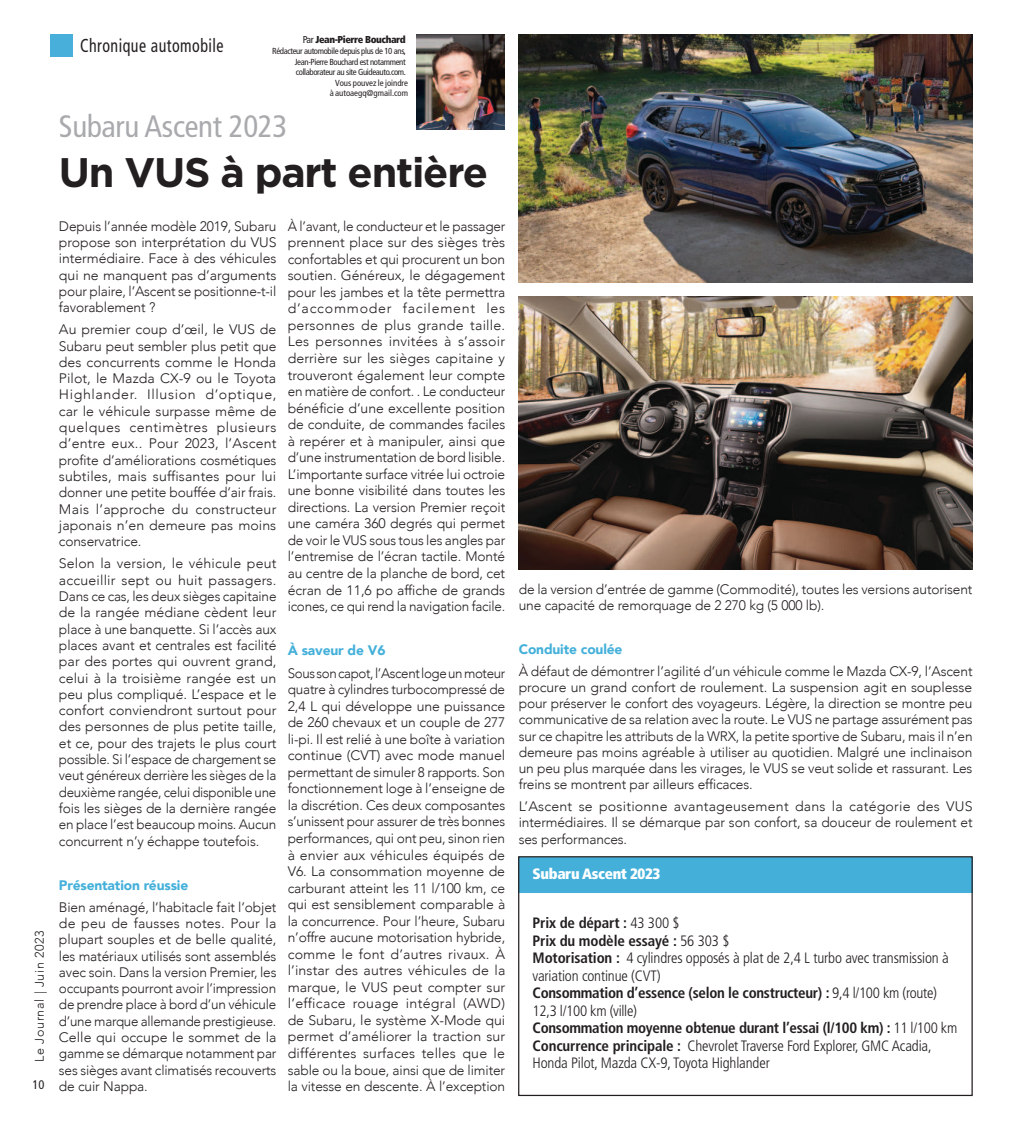
<style>
.page{position:relative;width:1024px;height:1125px;background:#fff}
.page>*{position:absolute;margin:0;border:0;box-sizing:border-box;transform-origin:0 0}
.t1{font:700 41.25px "Gotham";letter-spacing:-.03em;color:#231f20}
.t2{font:condensed 31px "Frutiger";letter-spacing:-.01em;color:#a8aaad}
.t3{font:condensed 18.75px "Frutiger";letter-spacing:.03em;color:#231f20;scale:.85 1}
.t4{font:300 condensed 15px/17.5px "Frutiger";letter-spacing:-.01em;color:#231f20}
.t5{font:900 condensed 15px "Frutiger";letter-spacing:-.025em;color:#fff}
.t6{font:300 13.75px/16.5px "Avenir";letter-spacing:-.01em;color:#231f20;text-align:justify}
.t7{font:900 13.75px "Avenir";letter-spacing:-.01em;color:#44b0da}
.t8{font:300 12.5px "Avenir";letter-spacing:.05em;color:#231f20}
.t9{font:condensed 12.5px "Frutiger";color:#231f20}
.t10{font:900 condensed 10px "Frutiger";letter-spacing:-.04em;color:#231f20}
.t11{font:condensed 8.75px/10.5px "Frutiger";letter-spacing:-.04em;color:#231f20;text-align:right}
.t12{font:condensed 8.75px "Frutiger";color:#231f20}
.s1{font-weight:400}
.s2{font-weight:700}
</style>
<div class="page">
<div style="left:50px;top:34px;width:22px;height:23px;background:#48afda"></div>
<img style="left:416px;top:34px;width:88px;height:96px">
<img style="left:519px;top:296px;width:453px;height:273px">
<img style="left:519px;top:34px;width:453px;height:249px">
<div style="left:518px;top:857px;width:455px;height:36px;background:#44b0da"></div>
<div style="left:518px;top:856px;width:455px;height:240px;border:1px solid #231f20"></div>
<p class="t8" style="left:34px;top:1062px;width:134px;rotate:-90deg">Le Journal | Juin 2023</p>
<p class="t9" style="left:32px;top:1080px;width:13px">10</p>
<p class="t10" style="left:303px;top:34px;width:104px"><span class="s1">Par</span> Jean-Pierre Bouchard</p>
<p class="t11" style="left:272px;top:47px;width:137px">Rédacteur automobile depuis plus de 10 ans,<br>Jean-Pierre Bouchard est notamment collaborateur au site Guideauto.com.<br>Vous pouvez le joindre<br>à autoaegq@gmail.com</p>
<h2 class="t2" style="left:59px;top:113px;width:230px">Subaru Ascent 2023</h2>
<h1 class="t1" style="left:59px;top:148px;width:430px">Un VUS à part entière</h1>
<p class="t6" style="left:59px;top:218px;width:219px">Depuis l’année modèle 2019, Subaru propose son interprétation du VUS intermédiaire. Face à des véhicules qui ne manquent pas d’arguments pour plaire, l’Ascent se positionne-t-il favorablement ?</p>
<p class="t6" style="left:59px;top:321px;width:219px">Au premier coup d’œil, le VUS de Subaru peut sembler plus petit que des concurrents comme le Honda Pilot, le Mazda CX-9 ou le Toyota Highlander. Illusion d’optique, car le véhicule surpasse même de quelques centimètres plusieurs d’entre eux.. Pour 2023, l’Ascent pro昀椀te d’améliorations cosmétiques subtiles, mais suffisantes pour lui donner une petite bouffée d’air frais.<br>Mais l’approche du constructeur japonais n’en demeure pas moins conservatrice.</p>
<p class="t6" style="left:59px;top:556px;width:219px">Selon la version, le véhicule peut accueillir sept ou huit passagers.<br>Dans ce cas, les deux sièges capitaine de la rangée médiane cèdent leur place à une banquette. Si l’accès aux places avant et centrales est facilité par des portes qui ouvrent grand, celui à la troisième rangée est un peu plus compliqué. L’espace et le confort conviendront surtout pour des personnes de plus petite taille, et ce, pour des trajets le plus court possible. Si l’espace de chargement se veut généreux derrière les sièges de la deuxième rangée, celui disponible une fois les sièges de la dernière rangée en place l’est beaucoup moins. Aucun concurrent n’y échappe toutefois.</p>
<p class="t7" style="left:59px;top:877px;width:131px">Présentation réussie</p>
<p class="t6" style="left:59px;top:899px;width:219px">Bien aménagé, l’habitacle fait l’objet de peu de fausses notes. Pour la plupart souples et de belle qualité, les matériaux utilisés sont assemblés avec soin. Dans la version Premier, les occupants pourront avoir l’impression de prendre place à bord d’un véhicule d’une marque allemande prestigieuse.<br>Celle qui occupe le sommet de la gamme se démarque notamment par ses sièges avant climatisés recouverts de cuir Nappa.</p>
<h3 class="t3" style="left:80px;top:38px;width:170px">Chronique automobile</h3>
<p class="t12" style="left:310px;top:88px;width:68px">autoaegq@gmail.co</p>
<p class="t6" style="left:288px;top:218px;width:219px">À l’avant, le conducteur et le passager prennent place sur des sièges très confortables et qui procurent un bon soutien. Généreux, le dégagement pour les jambes et la tête permettra d’accommoder facilement les personnes de plus grande taille.<br>Les personnes invitées à s’assoir derrière sur les sièges capitaine y trouveront également leur compte en matière de confort. . Le conducteur béné昀椀cie d’une excellente position de conduite, de commandes faciles à repérer et à manipuler, ainsi que d’une instrumentation de bord lisible.<br>L’importante surface vitrée lui octroie une bonne visibilité dans toutes les directions. La version Premier reçoit une caméra 360 degrés qui permet de voir le VUS sous tous les angles par l’entremise de l’écran tactile. Monté au centre de la planche de bord, cet écran de 11,6 po af昀椀che de grands icones, ce qui rend la navigation facile.</p>
<p class="t7" style="left:288px;top:643px;width:99px">À saveur de V6</p>
<p class="t6" style="left:288px;top:665px;width:219px">Sous son capot, l’Ascent loge un moteur quatre à cylindres turbocompressé de 2,4 L qui développe une puissance de 260 chevaux et un couple de 277 li-pi. Il est relié à une boîte à variation continue (CVT) avec mode manuel permettant de simuler 8 rapports. Son fonctionnement loge à l’enseigne de la discrétion. Ces deux composantes s’unissent pour assurer de très bonnes performances, qui ont peu, sinon rien à envier aux véhicules équipés de V6. La consommation moyenne de carburant atteint les 11 l/100 km, ce qui est sensiblement comparable à la concurrence. Pour l’heure, Subaru n’offre aucune motorisation hybride, comme le font d’autres rivaux. À l’instar des autres véhicules de la marque, le VUS peut compter sur l’efficace rouage intégral (AWD) de Subaru, le système X-Mode qui permet d’améliorer la traction sur différentes surfaces telles que le sable ou la boue, ainsi que de limiter la vitesse en descente. À l’exception</p>
<p class="t6" style="left:519px;top:581px;width:455px">de la version d’entrée de gamme (Commodité), toutes les versions autorisent une capacité de remorquage de 2 270 kg (5 000 lb).</p>
<p class="t7" style="left:519px;top:641px;width:105px">Conduite coulée</p>
<p class="t6" style="left:519px;top:663px;width:455px">À défaut de démontrer l’agilité d’un véhicule comme le Mazda CX-9, l’Ascent procure un grand confort de roulement. La suspension agit en souplesse pour préserver le confort des voyageurs. Légère, la direction se montre peu communicative de sa relation avec la route. Le VUS ne partage assurément pas sur ce chapitre les attributs de la WRX, la petite sportive de Subaru, mais il n’en demeure pas moins agréable à utiliser au quotidien. Malgré une inclinaison un peu plus marquée dans les virages, le VUS se veut solide et rassurant. Les freins se montrent par ailleurs ef昀椀caces.</p>
<p class="t6" style="left:519px;top:799px;width:455px">L’Ascent se positionne avantageusement dans la catégorie des VUS intermédiaires. Il se démarque par son confort, sa douceur de roulement et ses performances.</p>
<p class="t5" style="left:532px;top:865px;width:129px">Subaru Ascent 2023</p>
<p class="t4" style="left:532px;top:915px;width:426px"><span class="s2">Prix de départ :</span> 43 300 $<br><span class="s2">Prix du modèle essayé :</span> 56 303 $<br><span class="s2">Motorisation :</span> 4 cylindres opposés à plat de 2,4 L turbo avec transmission à variation continue (CVT)<br><span class="s2">Consommation d’essence (selon le constructeur) :</span> 9,4 l/100 km (route)<br>12,3 l/100 km (ville)<br><span class="s2">Consommation moyenne obtenue durant l’essai (l/100 km) :</span> 11 l/100 km <span class="s2">Concurrence principale :</span> Chevrolet Traverse Ford Explorer, GMC Acadia, Honda Pilot, Mazda CX-9, Toyota Highlander</p>
</div>
